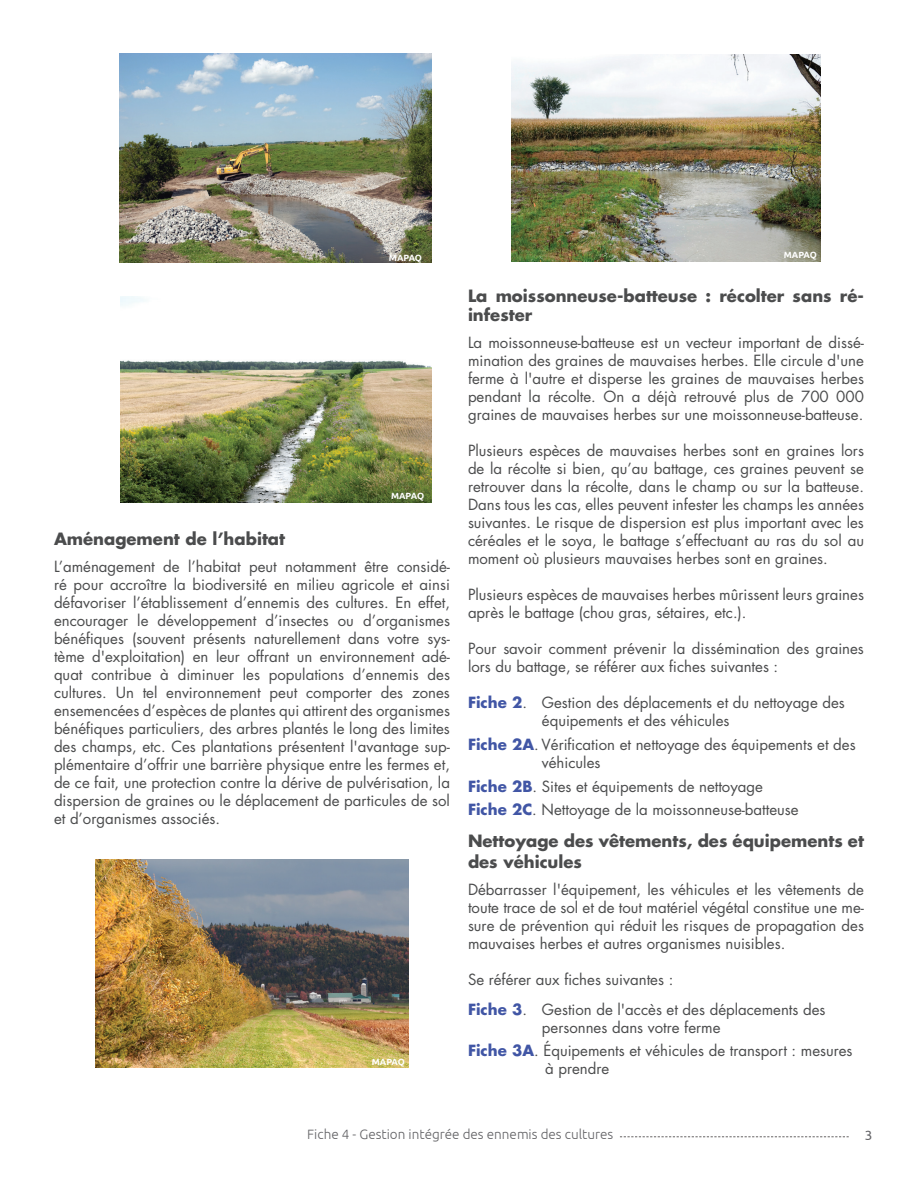
<style>
.page{position:relative;width:918px;height:1188px;background:#fff}
.page>*{position:absolute;margin:0;border:0;box-sizing:border-box;transform-origin:0 0}
.t1{font:700 16.5px/19.8px "Futura";color:#4b4c4d}
.t2{font:15px/18px "Futura";color:#4b4c4d}
.t3{font:300 13.5px "Ubuntu";color:#636366}
.t4{font:13.5px "Ubuntu";color:#636366}
.t5{font:700 9px "Ubuntu";letter-spacing:-.01em;color:#fff}
.s1{font-weight:700;color:#4156a5}
</style>
<div class="page">
<svg style="left:620px;top:1136px;width:229px;height:1px"></svg>
<img style="left:120px;top:54px;width:311px;height:208px">
<img style="left:121px;top:296px;width:311px;height:207px">
<img style="left:96px;top:860px;width:312px;height:207px">
<img style="left:512px;top:55px;width:308px;height:206px">
<p class="t5" style="left:389px;top:253px;width:35px">MAPAQ</p>
<p class="t5" style="left:784px;top:250px;width:35px">MAPAQ</p>
<p class="t5" style="left:391px;top:491px;width:35px">MAPAQ</p>
<p class="t1" style="left:54px;top:528px;width:233px">Aménagement de l’habitat</p>
<p class="t2" style="left:54px;top:557px;width:398px;text-align:justify">L’aménagement de l’habitat peut notamment être considé&shy;ré pour accroître la biodiversité en milieu agricole et ainsi défavoriser l’établissement d’ennemis des cultures. En effet, encourager le développement d’insectes ou d’organismes bénéfiques (souvent présents naturellement dans votre sys&shy;tème d'exploitation) en leur offrant un environnement adé&shy;quat contribue à diminuer les populations d’ennemis des cultures. Un tel environnement peut comporter des zones ensemencées d’espèces de plantes qui attirent des organismes bénéfiques particuliers, des arbres plantés le long des limites des champs, etc. Ces plantations présentent l'avantage sup&shy;plémentaire d’offrir une barrière physique entre les fermes et, de ce fait, une protection contre la dérive de pulvérisation, la dispersion de graines ou le déplacement de particules de sol et d’organismes associés.</p>
<p class="t5" style="left:372px;top:1056px;width:35px">MAPAQ</p>
<p class="t1" style="left:468px;top:285px;width:397px">La moissonneuse-batteuse : récolter sans ré&shy;infester</p>
<p class="t2" style="left:468px;top:334px;width:398px;text-align:justify">La moissonneuse-batteuse est un vecteur important de dissé&shy;mination des graines de mauvaises herbes. Elle circule d'une ferme à l'autre et disperse les graines de mauvaises herbes pendant la récolte. On a déjà retrouvé plus de 700 000 graines de mauvaises herbes sur une moissonneuse-batteuse.</p>
<p class="t2" style="left:468px;top:442px;width:398px;text-align:justify">Plusieurs espèces de mauvaises herbes sont en graines lors de la récolte si bien, qu’au battage, ces graines peuvent se retrouver dans la récolte, dans le champ ou sur la batteuse.<br>Dans tous les cas, elles peuvent infester les champs les années suivantes. Le risque de dispersion est plus important avec les céréales et le soya, le battage s’effectuant au ras du sol au moment où plusieurs mauvaises herbes sont en graines.</p>
<p class="t2" style="left:468px;top:586px;width:398px">Plusieurs espèces de mauvaises herbes mûrissent leurs graines après le battage (chou gras, sétaires, etc.).</p>
<p class="t2" style="left:468px;top:640px;width:397px">Pour savoir comment prévenir la dissémination des graines lors du battage, se référer aux fiches suivantes :</p>
<p class="t2" style="left:542px;top:694px;width:304px;text-indent:-74px"><span class="s1">Fiche 2</span>. Gestion des déplacements et du nettoyage des équipements et des véhicules</p>
<p class="t2" style="left:542px;top:735px;width:315px;text-indent:-74px"><span class="s1">Fiche 2A</span>. Vérification et nettoyage des équipements et des véhicules</p>
<p class="t2" style="left:468px;top:774px;width:332px;line-height:23.7px"><span class="s1">Fiche 2B</span>. Sites et équipements de nettoyage<br><span class="s1">Fiche 2C</span>. Nettoyage de la moissonneuse-batteuse</p>
<p class="t1" style="left:468px;top:829px;width:398px;line-height:21px">Nettoyage des vêtements, des équipements et des véhicules</p>
<p class="t2" style="left:468px;top:880px;width:398px;text-align:justify">Débarrasser l'équipement, les véhicules et les vêtements de toute trace de sol et de tout matériel végétal constitue une me&shy;sure de prévention qui réduit les risques de propagation des mauvaises herbes et autres organismes nuisibles.</p>
<p class="t2" style="left:468px;top:964px;width:359px;line-height:30px">Se référer aux fiches suivantes :<br><span class="s1">Fiche 3</span>. Gestion de l'accès et des déplacements des</p>
<p class="t2" style="left:468px;top:1015px;width:386px;line-height:23.7px;text-indent:74px">personnes dans votre ferme<br><span class="s1">Fiche 3A</span>. Équipements et véhicules de transport : mesures</p>
<p class="t2" style="left:545px;top:1059px;width:66px">à prendre</p>
<p class="t3" style="left:307px;top:1126px;width:308px">Fiche 4 - Gestion intégrée des ennemis des cultures</p>
<p class="t4" style="left:865px;top:1127px;width:9px">3</p>
</div>
